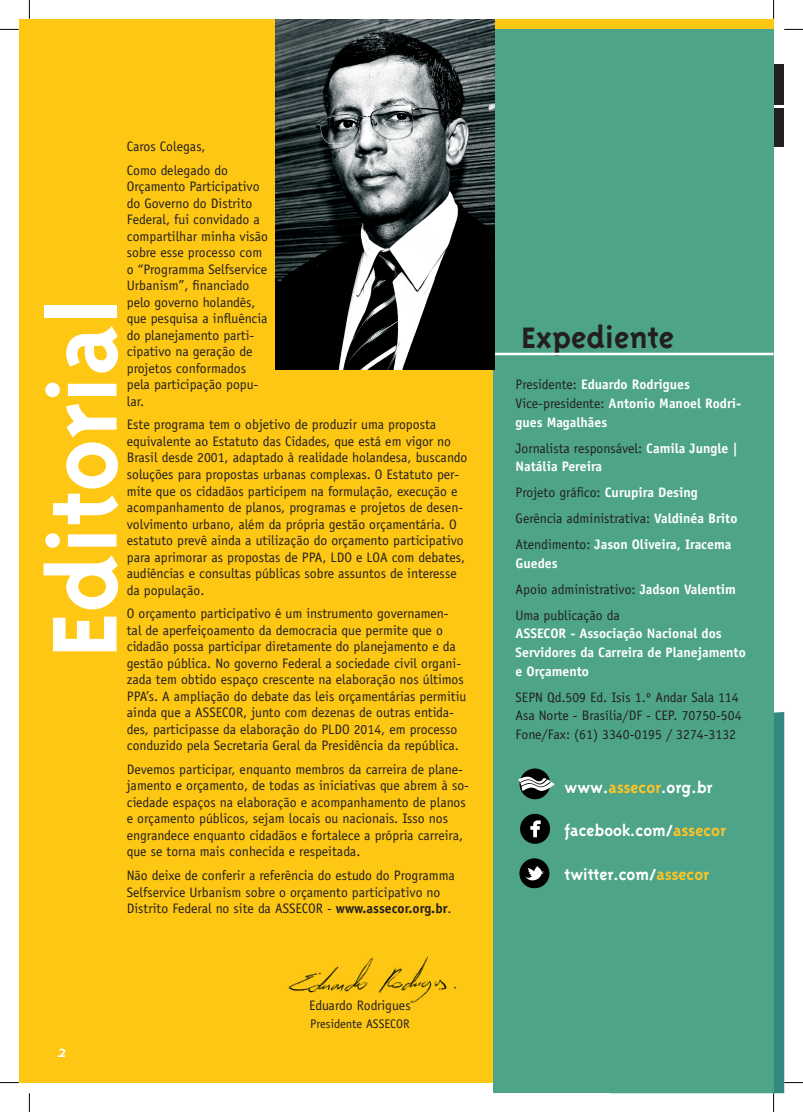
<style>
.page{position:relative;width:803px;height:1112px;background:#fff}
.page>*{position:absolute;margin:0;border:0;box-sizing:border-box;transform-origin:0 0}
.t1{font:700 105.75px "Triplex";color:#fff}
.t2{font:700 34px "Triplex";color:#231f20}
.t3{font:700 17.75px "Triplex";color:#fff}
.t4{font:italic 700 17.5px "Triplex";color:#fff}
.t5{font:13.75px/16.5px "Officina Sans Std";color:#231f20}
.t6{font:700 13.75px/18.8px "Officina Sans Std";color:#fff}
.t7{font:12.5px "Officina Sans Std";color:#231f20}
.s1{font-weight:700}
.s2{font-weight:400;color:#231f20}
.s3{font-weight:700;color:#fff}
.s4{color:#fec427}
</style>
<div class="page">
<div style="left:773px;top:64px;width:11px;height:41px;background:#231f20"></div>
<div style="left:773px;top:108px;width:11px;height:39px;background:#231f20"></div>
<svg style="left:773px;top:711px;width:11px;height:381px;background:#348b80"></svg>
<div style="left:19px;top:19px;width:754px;height:1063px;background:#fec713"></div>
<div style="left:494px;top:29px;width:279px;height:1063px;background:#4da489"></div>
<hr style="left:494px;top:352px;width:279px;height:3px;background:#fff">
<svg style="left:520px;top:813px;width:30px;height:30px"></svg>
<svg style="left:519px;top:858px;width:30px;height:30px"></svg>
<div style="left:519px;top:768px;width:31px;height:31px;background:#000;border-radius:50%"></div>
<svg style="left:518px;top:776px;width:37px;height:15px"></svg>
<img style="left:288px;top:956px;width:168px;height:47px">
<img style="left:276px;top:19px;width:218px;height:350px">
<svg style="left:0;top:29px;width:19px;height:1px"></svg>
<svg style="left:784px;top:29px;width:19px;height:1px"></svg>
<svg style="left:0;top:1082px;width:19px;height:1px"></svg>
<svg style="left:784px;top:1081px;width:19px;height:2px"></svg>
<svg style="left:29px;top:0;width:1px;height:19px"></svg>
<svg style="left:29px;top:1093px;width:1px;height:18px"></svg>
<svg style="left:773px;top:0;width:1px;height:19px"></svg>
<svg style="left:773px;top:1092px;width:1px;height:19px"></svg>
<p class="t5" style="left:127px;top:135px;width:103px;line-height:23.6px">Caros Colegas,<br>Como delegado do</p>
<p class="t5" style="left:127px;top:178px;width:143px">Orçamento Participativo do Governo do Distrito<br>Federal, fui convidado a compartilhar minha visão sobre esse processo com o “Programma Selfservice<br>Urbanism”, financiado pelo governo holandês, que pesquisa a influência do planejamento parti&shy;cipativo na geração de projetos conformados pela participação popu&shy;lar.</p>
<p class="t5" style="left:127px;top:416px;width:342px">Este programa tem o objetivo de produzir uma proposta equivalente ao Estatuto das Cidades, que está em vigor no Brasil desde 2001, adaptado à realidade holandesa, buscando soluções para propostas urbanas complexas. O Estatuto per&shy;mite que os cidadãos participem na formulação, execução e acompanhamento de planos, programas e projetos de desen&shy;volvimento urbano, além da própria gestão orçamentária. O estatuto prevê ainda a utilização do orçamento participativo para aprimorar as propostas de PPA, LDO e LOA com debates, audiências e consultas públicas sobre assuntos de interesse da população.</p>
<p class="t5" style="left:127px;top:605px;width:341px">O orçamento participativo é um instrumento governamen&shy;tal de aperfeiçoamento da democracia que permite que o cidadão possa participar diretamente do planejamento e da gestão pública. No governo Federal a sociedade civil organi&shy;zada tem obtido espaço crescente na elaboração nos últimos PPA’s. A ampliação do debate das leis orçamentárias permitiu ainda que a ASSECOR, junto com dezenas de outras entida&shy;des, participasse da elaboração do PLDO 2014, em processo conduzido pela Secretaria Geral da Presidência da república.</p>
<p class="t5" style="left:127px;top:760px;width:344px">Devemos participar, enquanto membros da carreira de plane&shy;jamento e orçamento, de todas as iniciativas que abrem à so&shy;ciedade espaços na elaboração e acompanhamento de planos e orçamento públicos, sejam locais ou nacionais. Isso nos engrandece enquanto cidadãos e fortalece a própria carreira, que se torna mais conhecida e respeitada.</p>
<p class="t5" style="left:127px;top:866px;width:330px">Não deixe de conferir a referência do estudo do Programma<br>Selfservice Urbanism sobre o orçamento participativo no<br>Distrito Federal no site da ASSECOR - <span class="s1">www.assecor.org.br</span>.</p>
<h1 class="t1" style="left:24px;top:657px;width:361px;rotate:-90deg">Editorial</h1>
<p class="t4" style="left:59px;top:1042px;width:10px">2</p>
<p class="t5" style="left:309px;top:996px;width:103px">Eduardo Rodrigues</p>
<p class="t7" style="left:310px;top:1016px;width:101px">Presidente ASSECOR</p>
<h2 class="t2" style="left:521px;top:318px;width:154px">Expediente</h2>
<p class="t6" style="left:516px;top:375px;width:227px"><span class="s2">Presidente:</span> Eduardo Rodrigues<br><span class="s2">Vice-presidente:</span> Antonio Manoel Rodri&shy;gues Magalhães</p>
<p class="t6" style="left:516px;top:438px;width:224px"><span class="s2">Jornalista responsável:</span> Camila Jungle |<br>Natália Pereira</p>
<p class="t5" style="left:516px;top:479px;width:223px;line-height:25.9px">Projeto gráfico: <span class="s3">Curupira Desing<br></span>Gerência administrativa: <span class="s3">Valdinéa Brito<br></span>Atendimento: <span class="s3">Jason Oliveira, Iracema</span></p>
<p class="t5" style="left:516px;top:550px;width:222px;line-height:25.9px"><span class="s3">Guedes<br></span>Apoio administrativo: <span class="s3">Jadson Valentim<br></span>Uma publicação da</p>
<p class="t6" style="left:516px;top:624px;width:232px">ASSECOR - Associação Nacional dos<br>Servidores da Carreira de Planejamento e Orçamento</p>
<p class="t5" style="left:516px;top:687px;width:227px;line-height:18.8px">SEPN Qd.509 Ed. Isis 1.º Andar Sala 114<br>Asa Norte - Brasília/DF - CEP. 70750-504<br>Fone/Fax: (61) 3340-0195 / 3274-3132</p>
<p class="t3" style="left:564px;top:777px;width:150px">www.<span class="s4">assecor</span>.org.br</p>
<p class="t3" style="left:564px;top:819px;width:163px">facebook.com/<span class="s4">assecor</span></p>
<p class="t3" style="left:564px;top:864px;width:146px">twitter.com/<span class="s4">assecor</span></p>
</div>
